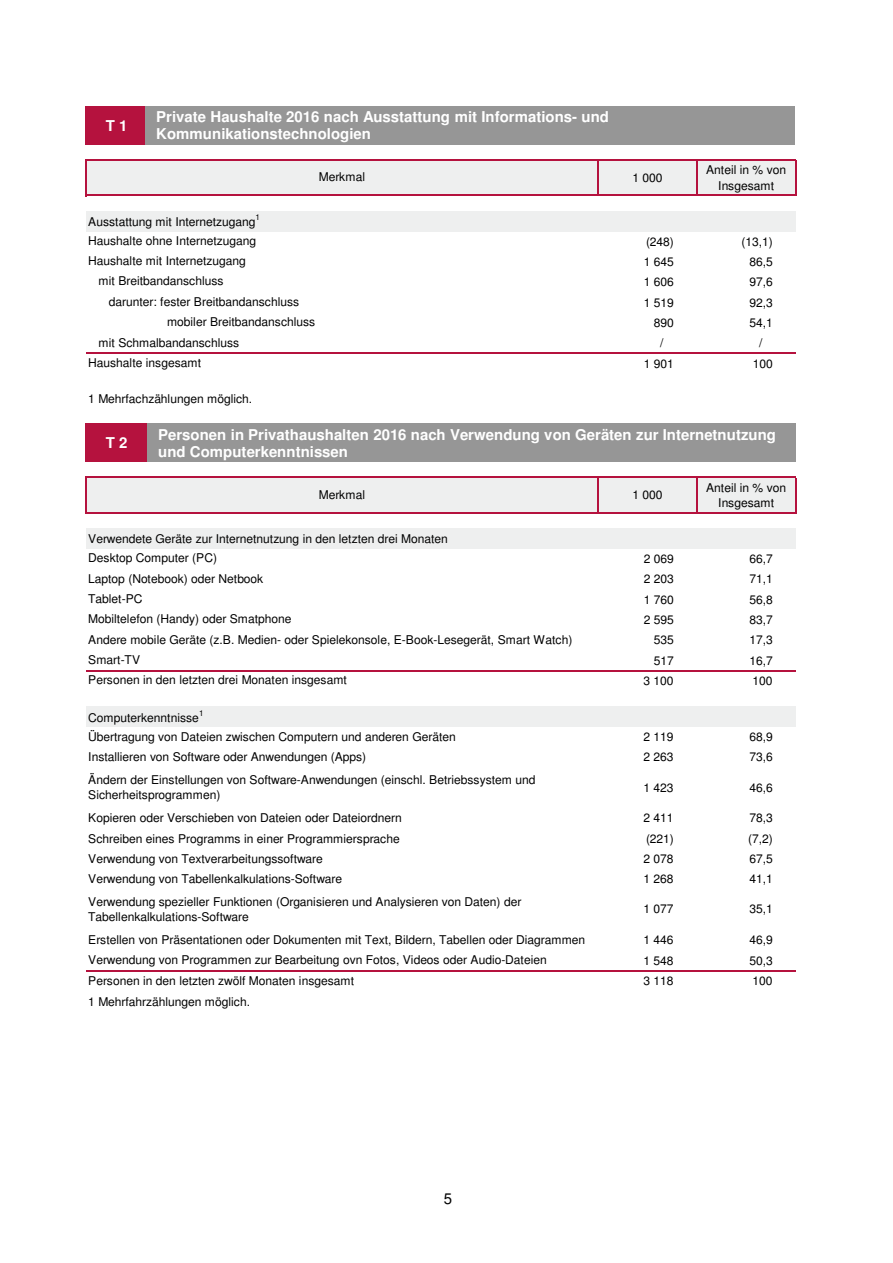
<style>
.page{position:relative;width:893px;height:1263px;background:#fff}
.page>*{position:absolute;margin:0;border:0;box-sizing:border-box;transform-origin:0 0}
.t1{font:700 15px/17.2px "Helvetica";letter-spacing:.005em;color:#fff}
.t2{font:15px "Helvetica";color:#000}
.t3{font:12px/15.3px "Helvetica";letter-spacing:-.005em;color:#000}
.t4{font:8.1px "Helvetica";color:#000}
</style>
<div class="page">
<div style="left:86px;top:160px;width:709px;height:36px;background:#eeefef"></div>
<div style="left:86px;top:211px;width:709px;height:20px;background:#eeefef"></div>
<div style="left:86px;top:477px;width:709px;height:36px;background:#eeefef"></div>
<div style="left:86px;top:528px;width:709px;height:21px;background:#eeefef"></div>
<div style="left:86px;top:706px;width:709px;height:21px;background:#eeefef"></div>
<hr style="left:85px;top:159px;width:1px;height:37px;background:#b5123e">
<hr style="left:597px;top:161px;width:1px;height:35px;background:#b5123e">
<hr style="left:696px;top:161px;width:1px;height:35px;background:#b5123e">
<hr style="left:794px;top:161px;width:2px;height:35px;background:#b5123e">
<hr style="left:85px;top:477px;width:1px;height:37px;background:#b5123e">
<hr style="left:597px;top:478px;width:1px;height:36px;background:#b5123e">
<hr style="left:696px;top:478px;width:1px;height:36px;background:#b5123e">
<hr style="left:794px;top:478px;width:2px;height:36px;background:#b5123e">
<hr style="left:86px;top:159px;width:710px;height:2px;background:#b5123e">
<hr style="left:86px;top:195px;width:710px;height:1px;background:#b5123e">
<hr style="left:86px;top:352px;width:709px;height:2px;background:#b5123e">
<hr style="left:86px;top:477px;width:710px;height:1px;background:#b5123e">
<hr style="left:86px;top:512px;width:710px;height:2px;background:#b5123e">
<hr style="left:86px;top:670px;width:709px;height:1px;background:#b5123e">
<hr style="left:86px;top:970px;width:709px;height:1px;background:#b5123e">
<div style="left:85px;top:106px;width:63px;height:38px;background:#b5123e"></div>
<div style="left:145px;top:106px;width:649px;height:38px;background:#969696"></div>
<div style="left:85px;top:424px;width:63px;height:38px;background:#b5123e"></div>
<div style="left:147px;top:424px;width:648px;height:38px;background:#969696"></div>
<p class="t1" style="left:106px;top:118px;width:23px">T 1</p>
<p class="t1" style="left:156px;top:109px;width:454px">Private Haushalte 2016 nach Ausstattung mit Informations- und<br>Kommunikationstechnologien</p>
<p class="t4" style="left:255px;top:214px;width:6px">1</p>
<p class="t3" style="left:88px;top:215px;width:169px">Ausstattung mit Internetzugang</p>
<p class="t3" style="left:319px;top:170px;width:48px">Merkmal</p>
<p class="t3" style="left:88px;top:234px;width:169px">Haushalte ohne Internetzugang</p>
<p class="t3" style="left:88px;top:254px;width:159px">Haushalte mit Internetzugang</p>
<p class="t3" style="left:98px;top:275px;width:126px">mit Breitbandanschluss</p>
<p class="t3" style="left:109px;top:295px;width:192px">darunter: fester Breitbandanschluss</p>
<p class="t3" style="left:167px;top:315px;width:150px">mobiler Breitbandanschluss</p>
<p class="t3" style="left:88px;top:333px;width:152px;line-height:20.4px;text-indent:10px">mit Schmalbandanschluss<br>Haushalte insgesamt</p>
<p class="t3" style="left:88px;top:392px;width:165px">1 Mehrfachzählungen möglich.</p>
<p class="t3" style="left:632px;top:171px;width:32px">1 000</p>
<p class="t3" style="left:706px;top:163px;width:81px;text-align:center">Anteil in % von<br>Insgesamt</p>
<p class="t3" style="left:646px;top:235px;width:29px">(248)</p>
<p class="t3" style="left:741px;top:235px;width:33px">(13,1)</p>
<p class="t3" style="left:643px;top:255px;width:32px">1 645</p>
<p class="t3" style="left:749px;top:255px;width:25px">86,5</p>
<p class="t3" style="left:643px;top:275px;width:32px">1 606</p>
<p class="t3" style="left:749px;top:275px;width:25px">97,6</p>
<p class="t3" style="left:643px;top:296px;width:32px">1 519</p>
<p class="t3" style="left:749px;top:296px;width:25px">92,3</p>
<p class="t3" style="left:654px;top:316px;width:22px">890</p>
<p class="t3" style="left:749px;top:316px;width:25px">54,1</p>
<p class="t3" style="left:660px;top:336px;width:5px">/</p>
<p class="t3" style="left:759px;top:336px;width:5px">/</p>
<p class="t3" style="left:643px;top:357px;width:32px">1 901</p>
<p class="t3" style="left:752px;top:357px;width:22px">100</p>
<p class="t1" style="left:106px;top:436px;width:23px">T 2</p>
<p class="t1" style="left:158px;top:427px;width:619px">Personen in Privathaushalten 2016 nach Verwendung von Geräten zur Internetnutzung und Computerkenntnissen</p>
<p class="t3" style="left:319px;top:488px;width:48px">Merkmal</p>
<p class="t3" style="left:88px;top:532px;width:361px">Verwendete Geräte zur Internetnutzung in den letzten drei Monaten</p>
<p class="t3" style="left:88px;top:549px;width:177px;line-height:20.4px">Desktop Computer (PC)<br>Laptop (Notebook) oder Netbook</p>
<p class="t3" style="left:88px;top:592px;width:56px">Tablet-PC</p>
<p class="t3" style="left:88px;top:633px;width:485px">Andere mobile Geräte (z.B. Medien- oder Spielekonsole, E-Book-Lesegerät, Smart Watch)</p>
<p class="t3" style="left:88px;top:613px;width:205px">Mobiltelefon (Handy) oder Smatphone</p>
<p class="t3" style="left:88px;top:653px;width:53px">Smart-TV</p>
<p class="t3" style="left:88px;top:674px;width:260px">Personen in den letzten drei Monaten insgesamt</p>
<p class="t3" style="left:632px;top:489px;width:32px">1 000</p>
<p class="t3" style="left:706px;top:481px;width:81px;text-align:center">Anteil in % von<br>Insgesamt</p>
<p class="t3" style="left:643px;top:552px;width:32px">2 069</p>
<p class="t3" style="left:749px;top:552px;width:25px">66,7</p>
<p class="t3" style="left:643px;top:573px;width:32px">2 203</p>
<p class="t3" style="left:749px;top:573px;width:25px">71,1</p>
<p class="t3" style="left:643px;top:593px;width:32px">1 760</p>
<p class="t3" style="left:749px;top:593px;width:25px">56,8</p>
<p class="t3" style="left:643px;top:613px;width:32px">2 595</p>
<p class="t3" style="left:749px;top:613px;width:25px">83,7</p>
<p class="t3" style="left:654px;top:634px;width:22px">535</p>
<p class="t3" style="left:749px;top:634px;width:25px">17,3</p>
<p class="t3" style="left:654px;top:654px;width:22px">517</p>
<p class="t3" style="left:749px;top:654px;width:25px">16,7</p>
<p class="t3" style="left:643px;top:674px;width:32px">3 100</p>
<p class="t3" style="left:752px;top:674px;width:22px">100</p>
<p class="t3" style="left:88px;top:711px;width:112px">Computerkenntnisse</p>
<p class="t4" style="left:199px;top:710px;width:6px">1</p>
<p class="t3" style="left:88px;top:730px;width:369px">Übertragung von Dateien zwischen Computern und anderen Geräten</p>
<p class="t3" style="left:643px;top:730px;width:32px">2 119</p>
<p class="t3" style="left:749px;top:730px;width:25px">68,9</p>
<p class="t3" style="left:88px;top:751px;width:279px">Installieren von Software oder Anwendungen (Apps)</p>
<p class="t3" style="left:643px;top:751px;width:32px">2 263</p>
<p class="t3" style="left:749px;top:751px;width:25px">73,6</p>
<p class="t3" style="left:643px;top:781px;width:32px">1 423</p>
<p class="t3" style="left:749px;top:781px;width:25px">46,6</p>
<p class="t3" style="left:88px;top:812px;width:315px">Kopieren oder Verschieben von Dateien oder Dateiordnern</p>
<p class="t3" style="left:643px;top:812px;width:32px">2 411</p>
<p class="t3" style="left:749px;top:812px;width:25px">78,3</p>
<p class="t3" style="left:88px;top:832px;width:313px">Schreiben eines Programms in einer Programmiersprache</p>
<p class="t3" style="left:646px;top:832px;width:29px">(221)</p>
<p class="t3" style="left:748px;top:832px;width:26px">(7,2)</p>
<p class="t3" style="left:88px;top:852px;width:236px">Verwendung von Textverarbeitungssoftware</p>
<p class="t3" style="left:643px;top:852px;width:32px">2 078</p>
<p class="t3" style="left:749px;top:852px;width:25px">67,5</p>
<p class="t3" style="left:88px;top:873px;width:255px">Verwendung von Tabellenkalkulations-Software</p>
<p class="t3" style="left:643px;top:873px;width:32px">1 268</p>
<p class="t3" style="left:749px;top:873px;width:25px">41,1</p>
<p class="t3" style="left:88px;top:773px;width:449px">Ändern der Einstellungen von Software-Anwendungen (einschl. Betriebssystem und<br>Sicherheitsprogrammen)</p>
<p class="t3" style="left:88px;top:895px;width:434px">Verwendung spezieller Funktionen (Organisieren und Analysieren von Daten) der<br>Tabellenkalkulations-Software</p>
<p class="t3" style="left:643px;top:902px;width:32px">1 077</p>
<p class="t3" style="left:749px;top:902px;width:25px">35,1</p>
<p class="t3" style="left:88px;top:930px;width:498px;line-height:20.4px">Erstellen von Präsentationen oder Dokumenten mit Text, Bildern, Tabellen oder Diagrammen<br>Verwendung von Programmen zur Bearbeitung ovn Fotos, Videos oder Audio-Dateien</p>
<p class="t3" style="left:643px;top:934px;width:32px">1 446</p>
<p class="t3" style="left:749px;top:934px;width:25px">46,9</p>
<p class="t3" style="left:643px;top:954px;width:32px">1 548</p>
<p class="t3" style="left:749px;top:954px;width:25px">50,3</p>
<p class="t3" style="left:88px;top:974px;width:267px">Personen in den letzten zwölf Monaten insgesamt</p>
<p class="t3" style="left:643px;top:974px;width:32px">3 118</p>
<p class="t3" style="left:752px;top:974px;width:22px">100</p>
<p class="t3" style="left:88px;top:995px;width:163px">1 Mehrfahrzählungen möglich.</p>
<p class="t2" style="left:444px;top:1193px;width:10px">5</p>
</div>
